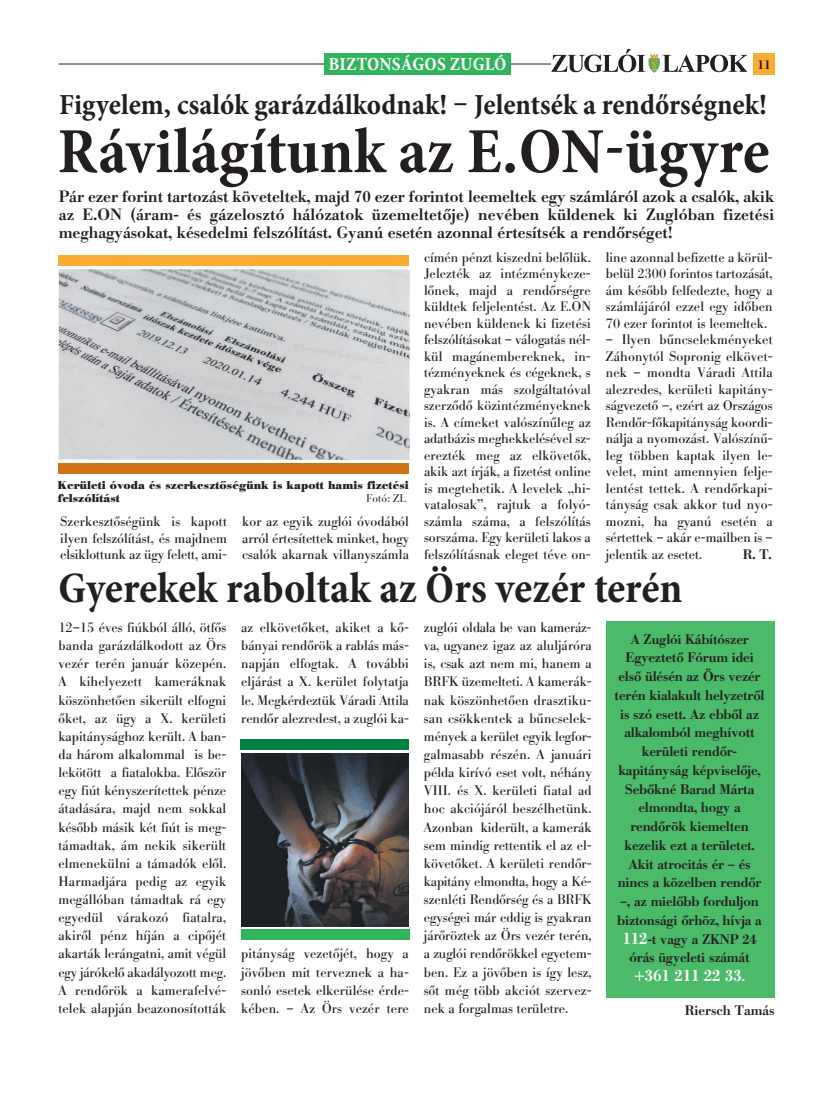
<style>
.page{position:relative;width:833px;height:1099px;background:#fff}
.page>*{position:absolute;margin:0;border:0;box-sizing:border-box;transform-origin:0 0}
.t1{font:700 condensed 65px "Minion Pro";color:#231f20}
.t2{font:700 condensed 43.75px "Minion Pro";color:#231f20}
.t3{font:700 condensed 29.38px "Minion Pro";color:#231f20}
.t4{font:700 condensed 18.75px "Minion Pro";letter-spacing:.01em;color:#fff}
.t5{font:16.25px/18.1px "Berthold Bodoni H Medium";color:#231f20;text-align:justify}
.t6{font:16.25px "Berthold Bodoni H Medium";letter-spacing:-.01em;color:#fff}
.t7{font:13.75px/18.1px "Berthold Bodoni H Regular";color:#231f20;text-align:justify}
.t8{font:13.75px/18.8px "Berthold Bodoni H Medium";letter-spacing:-.01em;color:#231f20;text-align:center}
.t9{font:12.62px "Berthold Bodoni H Medium";color:#231f20}
.t10{font:11.25px/13.5px "Berthold Bodoni H Bold";letter-spacing:.005em;color:#231f20}
.t11{font:11.25px "Berthold Bodoni H Light";color:#231f20}
.s1{font-size:16.25px;color:#fff}
.s2{font-size:13.75px}
</style>
<div class="page">
<hr style="left:58px;top:64px;width:503px;height:1px;background:#231f20">
<img style="left:648px;top:54px;width:12px;height:18px">
<svg style="left:551px;top:49px;width:94px;height:23px"></svg>
<svg style="left:662px;top:55px;width:84px;height:17px"></svg>
<div style="left:753px;top:53px;width:21px;height:22px;background:#fbad33"></div>
<div style="left:324px;top:53px;width:186px;height:21px;background:#30b45c"></div>
<img style="left:59px;top:269px;width:350px;height:190px">
<div style="left:58px;top:463px;width:351px;height:11px;background:#d07218"></div>
<div style="left:58px;top:255px;width:351px;height:11px;background:#fbad33"></div>
<div style="left:606px;top:621px;width:168px;height:377px;background:#4bba69"></div>
<img style="left:241px;top:753px;width:168px;height:173px">
<div style="left:241px;top:928px;width:168px;height:11px;background:#30b45c"></div>
<div style="left:240px;top:738px;width:169px;height:11px;background:#008341"></div>
<h3 class="t4" style="left:328px;top:57px;width:180px">Biztonságos zugló</h3>
<p class="t9" style="left:757px;top:60px;width:15px">11</p>
<h3 class="t3" style="left:59px;top:94px;width:709px">figyelem, csalók garázdálkodnak! – jelentsék a rendőrségnek!</h3>
<h1 class="t1" style="left:58px;top:128px;width:713px">rávilágítunk az E.on-ügyre</h1>
<p class="t5" style="left:59px;top:189px;width:717px">Pár ezer forint tartozást követeltek, majd 70 ezer forintot leemeltek egy számláról azok a csalók, akik az E.ON (áram- és gázelosztó hálózatok üzemeltetője) nevében küldenek ki Zuglóban fizetési meghagyásokat, késedelmi felszólítást. Gyanú esetén azonnal értesítsék a rendőrséget!</p>
<p class="t10" style="left:58px;top:479px;width:352px">Kerületi óvoda és szerkesztőségünk is kapott hamis fizetési felszólítást</p>
<p class="t11" style="left:366px;top:494px;width:42px">Fotó: ZL</p>
<p class="t7" style="left:60px;top:515px;width:168px;line-height:16.5px">Szerkesztőségünk is kapott ilyen felszólítást, és majdnem elsiklottunk az ügy felett, ami-</p>
<p class="t7" style="left:242px;top:515px;width:168px;line-height:16.5px">kor az egyik zuglói óvodából arról értesítettek minket, hogy csalók akarnak villanyszámla</p>
<p class="t7" style="left:424px;top:251px;width:168px;line-height:16.5px">címén pénzt kiszedni belőlük.<br>Jelezték az intézménykeze&shy;lőnek, majd a rendőrségre küldtek feljelentést. Az E.ON nevében küldenek ki fizetési felszólításokat – válogatás nél&shy;kül magánembereknek, in&shy;tézményeknek és cégeknek, s gyakran más szolgáltatóval szerződő közintézményeknek is. A címeket valószínűleg az adatbázis meghekkelésével sz&shy;erezték meg az elkövetők, akik azt írják, a fizetést online is megtehetik. A levelek „hi&shy;vatalosak”, rajtuk a folyó&shy;számla száma, a felszólítás sorszáma. Egy kerületi lakos a felszólításnak eleget téve on-</p>
<p class="t7" style="left:606px;top:251px;width:168px;line-height:16.5px">line azonnal befizette a körül&shy;belül 2300 forintos tartozását, ám később felfedezte, hogy a számlájáról ezzel egy időben 70 ezer forintot is leemeltek.</p>
<p class="t7" style="left:606px;top:333px;width:168px;line-height:16.5px">– Ilyen bűncselekményeket Záhonytól Sopronig elkövet&shy;nek – mondta Váradi Attila alezredes, kerületi kapitány&shy;ságvezető –, ezért az Országos Rendőr-főkapitányság koordi&shy;nálja a nyomozást. Valószínű&shy;leg többen kaptak ilyen le&shy;velet, mint amennyien felje&shy;lentést tettek. A rendőrkapi&shy;tányság csak akkor tud nyo&shy;mozni, ha gyanú esetén a sértettek – akár e-mailben is – jelentik az esetet.</p>
<p class="t8" style="left:743px;top:546px;width:30px">R. T.</p>
<h2 class="t2" style="left:59px;top:572px;width:625px">gyerekek raboltak az Örs vezér terén</h2>
<p class="t7" style="left:58px;top:620px;width:169px">12–15 éves fiúkból álló, ötfős banda garázdálkodott az Örs vezér terén január közepén.<br>A kihelyezett kameráknak köszönhetően sikerült elfogni őket, az ügy a X. kerületi kapitánysághoz került. A ban&shy;da három alkalommal is be&shy;lekötött a fiatalokba. Először egy fiút kényszerítettek pénze átadására, majd nem sokkal később másik két fiút is meg&shy;támadtak, ám nekik sikerült elmenekülni a támadók elől.<br>Harmadjára pedig az egyik megállóban támadtak rá egy egyedül várakozó fiatalra, akiről pénz híján a cipőjét akarták lerángatni, amit végül egy járókelő akadályozott meg.<br>A rendőrök a kamerafelvé&shy;telek alapján beazonosították</p>
<p class="t7" style="left:241px;top:620px;width:169px">az elkövetőket, akiket a kő&shy;bányai rendőrök a rablás más&shy;napján elfogtak. A további eljárást a X. kerület folytatja le. Megkérdeztük Váradi Attila rendőr alezredest, a zuglói ka-</p>
<p class="t7" style="left:241px;top:946px;width:169px">pitányság vezetőjét, hogy a jövőben mit terveznek a ha&shy;sonló esetek elkerülése érde&shy;kében. – Az Örs vezér tere</p>
<p class="t7" style="left:424px;top:620px;width:169px">zuglói oldala be van kameráz&shy;va, ugyanez igaz az aluljáróra is, csak azt nem mi, hanem a BRFK üzemelteti. A kamerák&shy;nak köszönhetően drasztiku&shy;san csökkentek a bűncselek&shy;mények a kerület egyik legfor&shy;galmasabb részén. A januári példa kirívó eset volt, néhány VIII. és X. kerületi fiatal ad hoc akciójáról beszélhetünk.<br>Azonban kiderült, a kamerák sem mindig rettentik el az el&shy;követőket. A kerületi rendőr&shy;kapitány elmondta, hogy a Ké&shy;szenléti Rendőrség és a BRFK egységei már eddig is gyakran járőröztek az Örs vezér terén, a zuglói rendőrökkel egyetem&shy;ben. Ez a jövőben is így lesz, sőt még több akciót szervez&shy;nek a forgalmas területre.</p>
<p class="t8" style="left:614px;top:631px;width:151px">A Zuglói Kábítószer<br>Egyeztető Fórum idei első ülésén az Örs vezér terén kialakult helyzetről is szó esett. Az ebből az alkalomból meghívott kerületi rendőr&shy;kapitányság képviselője,<br>Sebőkné Barad Márta elmondta, hogy a rendőrök kiemelten kezelik ezt a területet.<br>Akit atrocitás ér – és nincs a közelben rendőr –, az mielőbb forduljon biztonsági őrhöz, hívja a<br><span class="s1">112</span>-t vagy a ZKNP 24 órás ügyeleti számát</p>
<p class="t6" style="left:634px;top:969px;width:112px">+361 211 22 33<span class="s2">.</span></p>
<p class="t8" style="left:685px;top:1002px;width:91px">Riersch Tamás</p>
</div>
